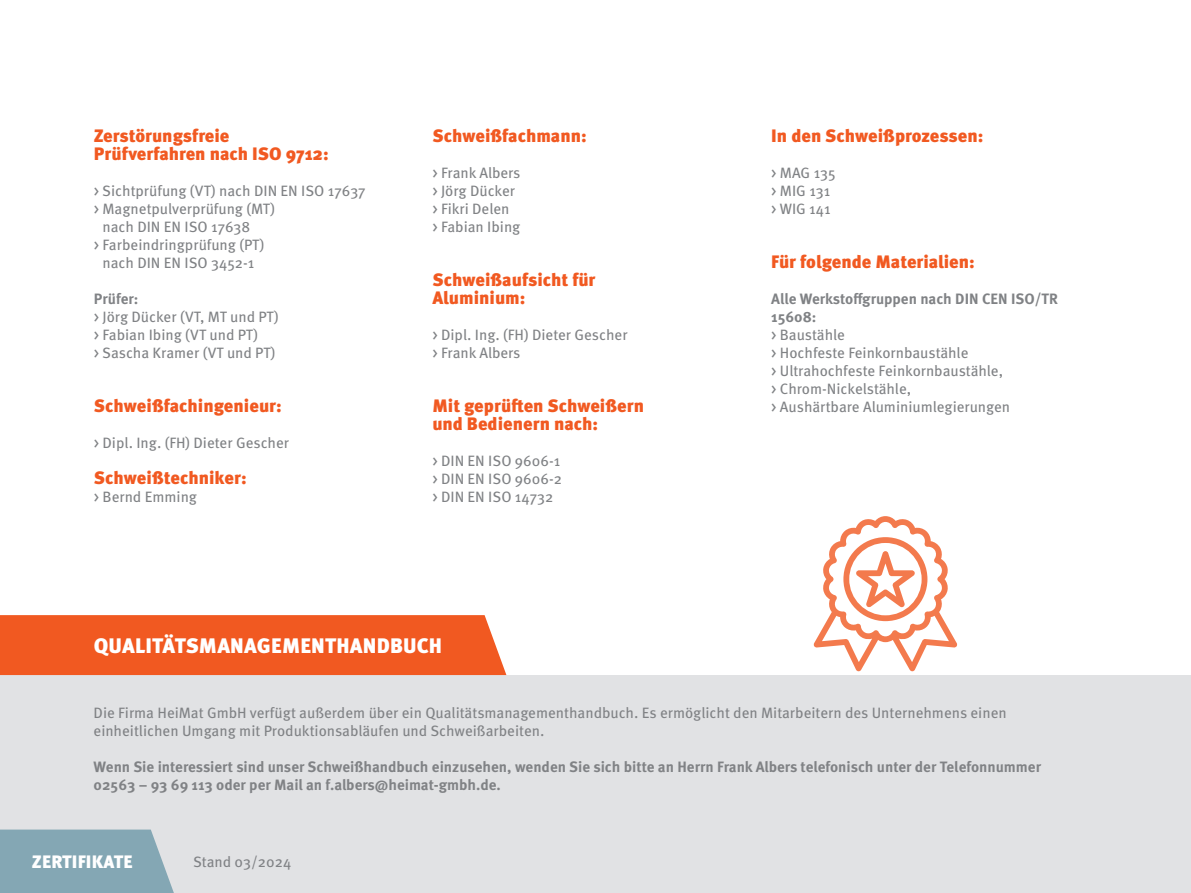
<style>
.page{position:relative;width:1191px;height:893px;background:#fff}
.page>*{position:absolute;margin:0;border:0;box-sizing:border-box;transform-origin:0 0}
.t1{font:900 21px "Meta Pro";letter-spacing:.01em;color:#fff}
.t2{font:900 18px/18px "Meta Pro";color:#f15921}
.t3{font:900 18px "Meta Pro";letter-spacing:.01em;color:#fff}
.t4{font:15px/18px "Meta Pro";color:#808285}
.t5{font:700 15px/18px "Meta Pro";color:#808285}
</style>
<div class="page">
<svg style="left:813px;top:516px;width:144px;height:155px"></svg>
<div style="left:0;top:675px;width:1191px;height:218px;background:#e1e2e4"></div>
<div style="left:0;top:615px;width:506px;height:60px;background:#f15921"></div>
<div style="left:0;top:830px;width:174px;height:63px;background:#84a7b4"></div>
<p class="t2" style="left:94px;top:126px;width:236px">Zerstörungsfreie<br>Prüfverfahren nach ISO 9712:</p>
<p class="t4" style="left:94px;top:181px;width:273px">&gt; Sichtprüfung (VT) nach DIN EN ISO 17637</p>
<p class="t4" style="left:103px;top:199px;width:174px;text-indent:-9px">&gt; Magnetpulverprüfung (MT) nach DIN EN ISO 17638</p>
<p class="t4" style="left:94px;top:235px;width:172px;text-align:center">&gt; Farbeindringprüfung (PT) nach DIN EN ISO 3452-1</p>
<p class="t5" style="left:94px;top:289px;width:46px">Prüfer:</p>
<p class="t4" style="left:94px;top:307px;width:186px">&gt; Jörg Dücker (VT, MT und PT)</p>
<p class="t4" style="left:94px;top:325px;width:166px">&gt; Fabian Ibing (VT und PT)</p>
<p class="t4" style="left:94px;top:343px;width:183px">&gt; Sascha Kramer (VT und PT)</p>
<p class="t2" style="left:94px;top:396px;width:189px">Schweißfachingenieur:</p>
<p class="t4" style="left:94px;top:433px;width:197px">&gt; Dipl. Ing. (FH) Dieter Gescher</p>
<p class="t2" style="left:94px;top:468px;width:154px">Schweißtechniker:</p>
<p class="t4" style="left:94px;top:487px;width:105px">&gt; Bernd Emming</p>
<p class="t2" style="left:432px;top:126px;width:156px">Schweißfachmann:</p>
<p class="t4" style="left:432px;top:163px;width:90px">&gt; Frank Albers</p>
<p class="t4" style="left:432px;top:181px;width:84px">&gt; Jörg Dücker</p>
<p class="t4" style="left:432px;top:199px;width:79px">&gt; Fikri Delen</p>
<p class="t4" style="left:432px;top:217px;width:89px">&gt; Fabian Ibing</p>
<p class="t2" style="left:432px;top:270px;width:165px">Schweißaufsicht für<br>Aluminium:</p>
<p class="t4" style="left:432px;top:325px;width:197px">&gt; Dipl. Ing. (FH) Dieter Gescher</p>
<p class="t4" style="left:432px;top:343px;width:90px">&gt; Frank Albers</p>
<p class="t2" style="left:432px;top:396px;width:213px">Mit geprüften Schweißern und Bedienern nach:</p>
<p class="t4" style="left:432px;top:451px;width:129px">&gt; DIN EN ISO 9606-1</p>
<p class="t4" style="left:432px;top:469px;width:131px">&gt; DIN EN ISO 9606-2</p>
<p class="t4" style="left:432px;top:487px;width:123px">&gt; DIN EN ISO 14732</p>
<p class="t1" style="left:94px;top:629px;width:350px">QUALITÄTSMANAGEMENTHANDBUCH</p>
<p class="t2" style="left:771px;top:126px;width:214px">In den Schweißprozessen:</p>
<p class="t4" style="left:771px;top:163px;width:66px">&gt; MAG 135</p>
<p class="t4" style="left:771px;top:181px;width:60px">&gt; MIG 131</p>
<p class="t4" style="left:771px;top:199px;width:61px">&gt; WIG 141</p>
<p class="t2" style="left:771px;top:252px;width:205px">Für folgende Materialien:</p>
<p class="t5" style="left:771px;top:289px;width:288px">Alle Werkstoffgruppen nach DIN CEN ISO/TR<br>15608:</p>
<p class="t4" style="left:771px;top:325px;width:75px">&gt; Baustähle</p>
<p class="t4" style="left:771px;top:343px;width:199px">&gt; Hochfeste Feinkornbaustähle</p>
<p class="t4" style="left:771px;top:361px;width:233px">&gt; Ultrahochfeste Feinkornbaustähle,</p>
<p class="t4" style="left:771px;top:379px;width:141px">&gt; Chrom-Nickelstähle,</p>
<p class="t4" style="left:771px;top:397px;width:240px">&gt; Aushärtbare Aluminiumlegierungen</p>
<p class="t4" style="left:94px;top:703px;width:914px">Die Firma HeiMat GmbH verfügt außerdem über ein Qualitätsmanagementhandbuch. Es ermöglicht den Mitarbeitern des Unternehmens einen einheitlichen Umgang mit Produktionsabläufen und Schweißarbeiten.</p>
<p class="t5" style="left:94px;top:757px;width:949px">Wenn Sie interessiert sind unser Schweißhandbuch einzusehen, wenden Sie sich bitte an Herrn Frank Albers telefonisch unter der Telefonnummer<br>02563 – 93 69 113 oder per Mail an f.albers@heimat-gmbh.de.</p>
<p class="t3" style="left:32px;top:847px;width:102px">ZERTIFIKATE</p>
<p class="t4" style="left:193px;top:852px;width:100px">Stand 03/2024</p>
</div>
